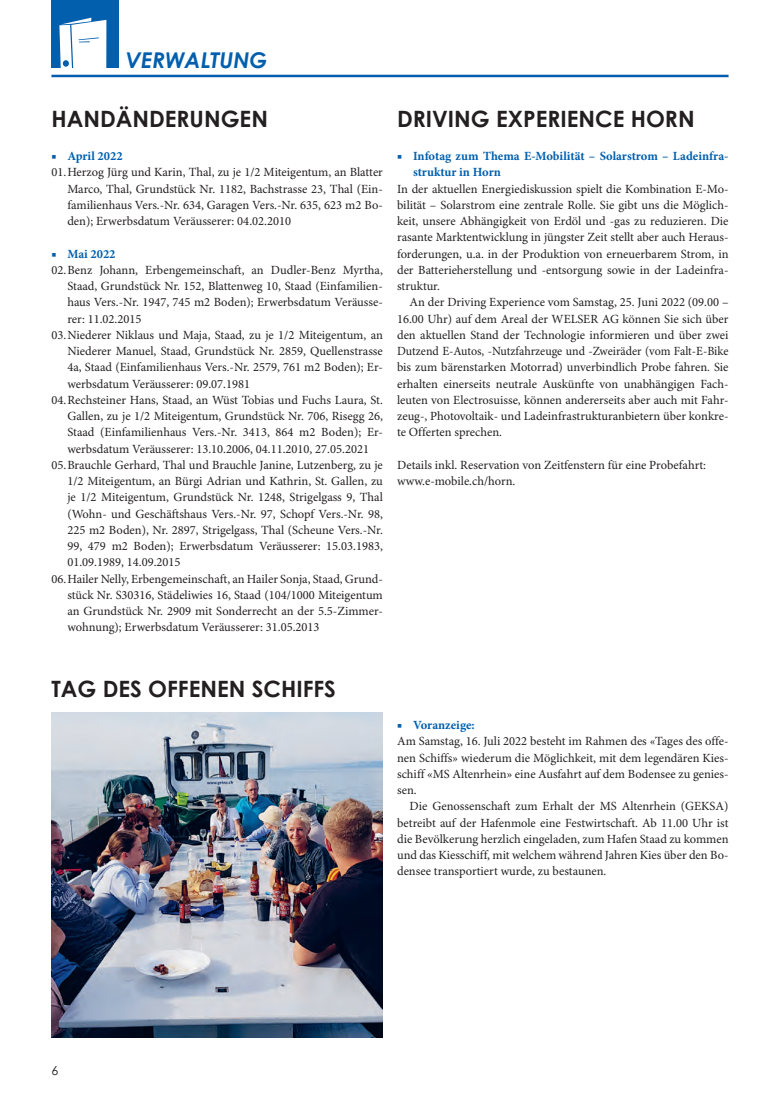
<style>
.page{position:relative;width:780px;height:1099px;background:#fff}
.page>*{position:absolute;margin:0;border:0;box-sizing:border-box;transform-origin:0 0}
.t1{font:700 22.5px "Century Gothic";color:#231f20}
.t2{font:italic 700 21.75px "Century Gothic";color:#015fae}
.t3{font:12.5px/16.2px "Minion Pro";color:#231f20;text-align:justify}
.t4{font:700 12.5px/16.2px "Minion Pro";color:#015fae}
.t5{font:12.5px "Century Gothic";color:#231f20}
.s1{font-weight:400}
.s2{color:#015fae}
.s3{font-weight:700;color:#015fae}
</style>
<div class="page">
<div style="left:51px;top:0;width:68px;height:68px;background:#015fae"></div>
<svg style="left:59px;top:18px;width:47px;height:50px;background:#dae8f3"></svg>
<hr style="left:51px;top:75px;width:677px;height:2px;background:#015fae">
<img style="left:51px;top:712px;width:332px;height:325px">
<h2 class="t2" style="left:126px;top:44px;width:143px">VERWALTUNG</h2>
<h1 class="t1" style="left:51px;top:102px;width:218px">HANDÄNDERUNGEN</h1>
<h1 class="t1" style="left:397px;top:102px;width:299px">DRIVING EXPERIENCE HORN</h1>
<p class="t4" style="left:51px;top:148px;width:73px"><span class="s1">■</span> April 2022</p>
<p class="t3" style="left:51px;top:165px;width:333px">01.Herzog Jürg und Karin, Thal, zu je 1/2 Miteigentum, an Blatter</p>
<p class="t3" style="left:67px;top:181px;width:317px">Marco, Thal, Grundstück Nr. 1182, Bachstrasse 23, Thal (Ein-</p>
<p class="t3" style="left:67px;top:197px;width:317px">familienhaus Vers.-Nr. 634, Garagen Vers.-Nr. 635, 623 m2 Bo-</p>
<p class="t3" style="left:67px;top:213px;width:225px">den); Erwerbsdatum Veräusserer: 04.02.2010</p>
<p class="t4" style="left:51px;top:246px;width:66px"><span class="s1">■</span> Mai 2022</p>
<p class="t3" style="left:51px;top:262px;width:333px">02.Benz Johann, Erbengemeinschaft, an Dudler-Benz Myrtha,</p>
<p class="t3" style="left:67px;top:278px;width:317px">Staad, Grundstück Nr. 152, Blattenweg 10, Staad (Einfamilien-</p>
<p class="t3" style="left:67px;top:295px;width:317px">haus Vers.-Nr. 1947, 745 m2 Boden); Erwerbsdatum Veräusse-</p>
<p class="t3" style="left:67px;top:311px;width:76px">rer: 11.02.2015</p>
<p class="t3" style="left:51px;top:327px;width:333px">03.Niederer Niklaus und Maja, Staad, zu je 1/2 Miteigentum, an</p>
<p class="t3" style="left:67px;top:343px;width:317px">Niederer Manuel, Staad, Grundstück Nr. 2859, Quellenstrasse</p>
<p class="t3" style="left:67px;top:360px;width:317px">4a, Staad (Einfamilienhaus Vers.-Nr. 2579, 761 m2 Boden); Er-</p>
<p class="t3" style="left:67px;top:376px;width:184px">werbsdatum Veräusserer: 09.07.1981</p>
<p class="t3" style="left:51px;top:392px;width:333px">04.Rechsteiner Hans, Staad, an Wüst Tobias und Fuchs Laura, St.</p>
<p class="t3" style="left:67px;top:408px;width:317px">Gallen, zu je 1/2 Miteigentum, Grundstück Nr. 706, Risegg 26,</p>
<p class="t3" style="left:67px;top:425px;width:317px">Staad (Einfamilienhaus Vers.-Nr. 3413, 864 m2 Boden); Er-</p>
<p class="t3" style="left:67px;top:441px;width:303px">werbsdatum Veräusserer: 13.10.2006, 04.11.2010, 27.05.2021</p>
<p class="t3" style="left:51px;top:457px;width:333px">05.Brauchle Gerhard, Thal und Brauchle Janine, Lutzenberg, zu je</p>
<p class="t3" style="left:67px;top:473px;width:317px">1/2 Miteigentum, an Bürgi Adrian und Kathrin, St. Gallen, zu</p>
<p class="t3" style="left:67px;top:490px;width:317px">je 1/2 Miteigentum, Grundstück Nr. 1248, Strigelgass 9, Thal</p>
<p class="t3" style="left:67px;top:506px;width:317px">(Wohn- und Geschäftshaus Vers.-Nr. 97, Schopf Vers.-Nr. 98,</p>
<p class="t3" style="left:67px;top:522px;width:317px">225 m2 Boden), Nr. 2897, Strigelgass, Thal (Scheune Vers.-Nr.</p>
<p class="t3" style="left:67px;top:538px;width:317px">99, 479 m2 Boden); Erwerbsdatum Veräusserer: 15.03.1983,</p>
<p class="t3" style="left:67px;top:555px;width:115px">01.09.1989, 14.09.2015</p>
<p class="t3" style="left:51px;top:571px;width:333px">06.Hailer Nelly, Erbengemeinschaft, an Hailer Sonja, Staad, Grund-</p>
<p class="t3" style="left:67px;top:587px;width:317px">stück Nr. S30316, Städeliwies 16, Staad (104/1000 Miteigentum</p>
<p class="t3" style="left:67px;top:603px;width:317px">an Grundstück Nr. 2909 mit Sonderrecht an der 5.5-Zimmer-</p>
<p class="t3" style="left:67px;top:620px;width:254px">wohnung); Erwerbsdatum Veräusserer: 31.05.2013</p>
<p class="t4" style="left:413px;top:148px;width:317px;text-indent:-16px"><span class="s1">■</span> Infotag zum Thema E-Mobilität – Solarstrom – Ladeinfra&shy;struktur in Horn</p>
<p class="t3" style="left:397px;top:181px;width:333px">In der aktuellen Energiediskussion spielt die Kombination E-Mo&shy;bilität – Solarstrom eine zentrale Rolle. Sie gibt uns die Möglich&shy;keit, unsere Abhängigkeit von Erdöl und -gas zu reduzieren. Die rasante Marktentwicklung in jüngster Zeit stellt aber auch Heraus&shy;forderungen, u.a. in der Produktion von erneuerbarem Strom, in der Batterieherstellung und -entsorgung sowie in der Ladeinfra&shy;struktur.</p>
<p class="t3" style="left:397px;top:295px;width:333px;text-indent:13px">An der Driving Experience vom Samstag, 25. Juni 2022 (09.00 – 16.00 Uhr) auf dem Areal der WELSER AG können Sie sich über den aktuellen Stand der Technologie informieren und über zwei Dutzend E-Autos, -Nutzfahrzeuge und -Zweiräder (vom Falt-E-Bike bis zum bärenstarken Motorrad) unverbindlich Probe fahren. Sie erhalten einerseits neutrale Auskünfte von unabhängigen Fach&shy;leuten von Electrosuisse, können andererseits aber auch mit Fahr&shy;zeug-, Photovoltaik- und Ladeinfrastrukturanbietern über konkre&shy;te Offerten sprechen.</p>
<p class="t3" style="left:397px;top:457px;width:310px">Details inkl. Reservation von Zeitfenstern für eine Probefahrt: www.e-mobile.ch/horn.</p>
<h1 class="t1" style="left:51px;top:671px;width:286px">TAG DES OFFENEN SCHIFFS</h1>
<p class="t3" style="left:397px;top:717px;width:333px;text-align:left"><span class="s2">■</span> <span class="s3">Voranzeige:<br></span>Am Samstag, 16. Juli 2022 besteht im Rahmen des «Tages des offe&shy;nen Schiffs» wiederum die Möglichkeit, mit dem legendären Kies&shy;schiff «MS Altenrhein» eine Ausfahrt auf dem Bodensee zu genies&shy;sen.</p>
<p class="t3" style="left:397px;top:798px;width:333px;text-indent:12px">Die Genossenschaft zum Erhalt der MS Altenrhein (GEKSA) betreibt auf der Hafenmole eine Festwirtschaft. Ab 11.00 Uhr ist die Bevölkerung herzlich eingeladen, zum Hafen Staad zu kommen und das Kiesschiff, mit welchem während Jahren Kies über den Bo&shy;densee transportiert wurde, zu bestaunen.</p>
<p class="t5" style="left:51px;top:1061px;width:8px">6</p>
</div>
